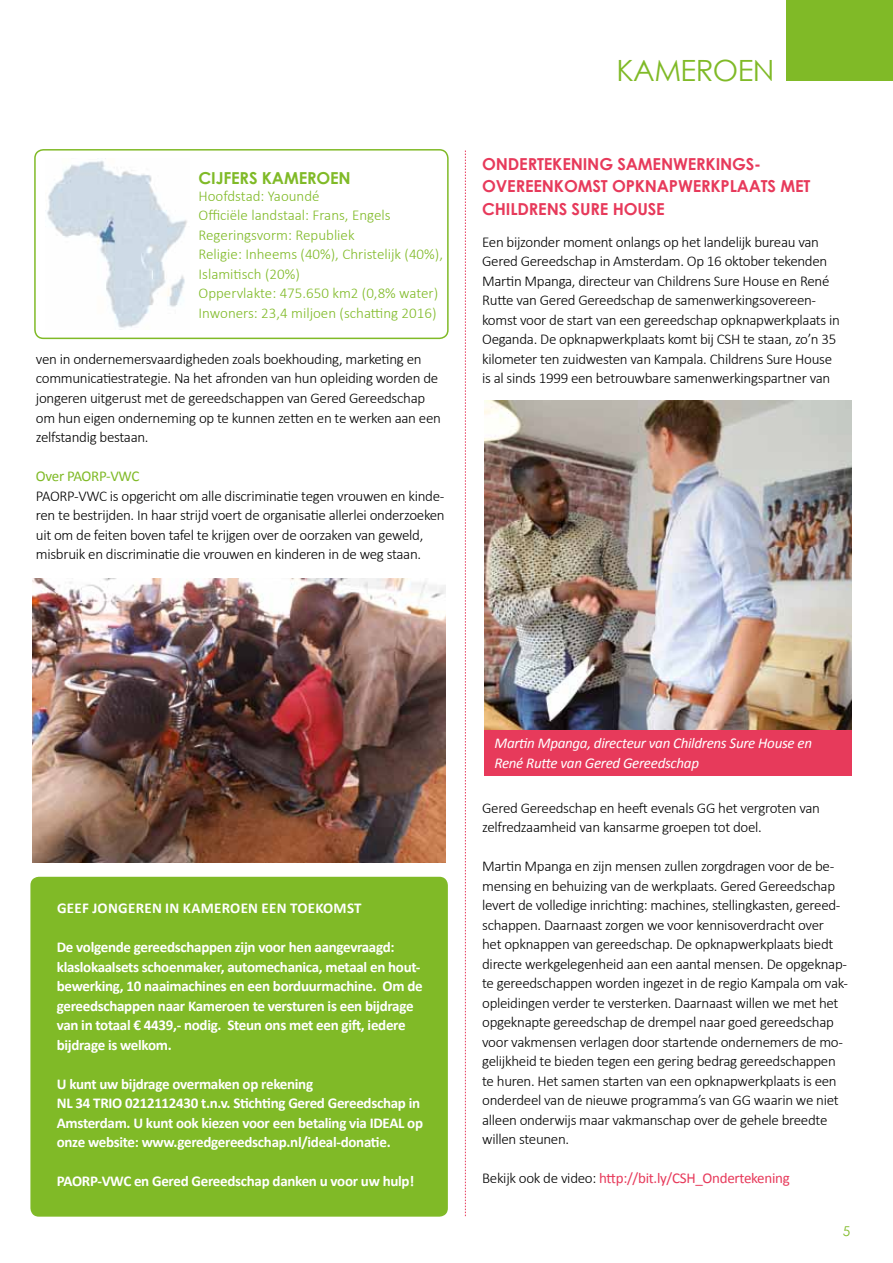
<style>
.page{position:relative;width:893px;height:1263px;background:#fff}
.page>*{position:absolute;margin:0;border:0;box-sizing:border-box;transform-origin:0 0}
.t1{font:29.25px "Century Gothic";color:#80ba27}
.t2{font:700 16.5px/22.5px "Century Gothic";letter-spacing:-.01em;color:#e73a5b}
.t3{font:700 16.5px "Century Gothic";letter-spacing:-.01em;color:#80ba27}
.t4{font:300 15px/19.5px "Calibri";letter-spacing:-.02em;color:#000}
.t5{font:700 15px/19.5px "Calibri";letter-spacing:-.02em;color:#fff}
.t6{font:300 15px/19.5px "Calibri";color:#80ba27}
.t7{font:italic 15px/19.5px "Calibri";letter-spacing:-.02em;color:#fff}
.t8{font:15px "Calibri";letter-spacing:-.02em;color:#e73a5b}
.t9{font:700 15px "Calibri";letter-spacing:.02em;color:#fff}
.t10{font:15px "Calibri";letter-spacing:-.02em;color:#80ba27}
.t11{font:13.5px "Century Gothic";color:#80ba27}
.s1{font-weight:300;color:#000}
</style>
<div class="page">
<div style="left:787px;top:0;width:106px;height:81px;background:#80ba27"></div>
<img style="left:484px;top:400px;width:367px;height:330px">
<div style="left:484px;top:730px;width:367px;height:46px;background:#e73a5b"></div>
<div style="left:34px;top:149px;width:415px;height:190px;border:2px solid #80ba27;border-radius:9px"></div>
<img style="left:47px;top:160px;width:140px;height:168px">
<div style="left:30px;top:877px;width:418px;height:340px;background:#80ba27;border-radius:9px"></div>
<img style="left:32px;top:578px;width:414px;height:284px">
<svg style="left:465px;top:151px;width:1px;height:1066px"></svg>
<p class="t3" style="left:199px;top:168px;width:154px">CIJFERS KAMEROEN</p>
<p class="t6" style="left:199px;top:185px;width:246px">Hoofdstad: Yaoundé<br>Officiële landstaal: Frans, Engels<br>Regeringsvorm: Republiek<br>Religie: Inheems (40%), Christelijk (40%),<br>Islamitisch (20%)<br>Oppervlakte: 475.650 km2 (0,8% water)<br>Inwoners: 23,4 miljoen (schatting 2016)</p>
<p class="t4" style="left:36px;top:349px;width:406px">ven in ondernemersvaardigheden zoals boekhouding, marketing en communicatiestrategie. Na het afronden van hun opleiding worden de jongeren uitgerust met de gereedschappen van Gered Gereedschap om hun eigen onderneming op te kunnen zetten en te werken aan een zelfstandig bestaan.</p>
<p class="t10" style="left:36px;top:466px;width:105px">Over PAORP-VWC</p>
<p class="t4" style="left:36px;top:485px;width:410px">PAORP-VWC is opgericht om alle discriminatie tegen vrouwen en kinde&shy;ren te bestrijden. In haar strijd voert de organisatie allerlei onderzoeken uit om de feiten boven tafel te krijgen over de oorzaken van geweld, misbruik en discriminatie die vrouwen en kinderen in de weg staan.</p>
<h1 class="t1" style="left:617px;top:52px;width:159px">KAMEROEN</h1>
<p class="t2" style="left:482px;top:152px;width:330px">ONDERTEKENING SAMENWERKINGS-<br>OVEREENKOMST OPKNAPWERKPLAATS MET<br>CHILDRENS SURE HOUSE</p>
<p class="t4" style="left:482px;top:231px;width:359px">Een bijzonder moment onlangs op het landelijk bureau van Gered Gereedschap in Amsterdam. Op 16 oktober tekenden Martin Mpanga, directeur van Childrens Sure House en René Rutte van Gered Gereedschap de samenwerkingsovereen&shy;komst voor de start van een gereedschap opknapwerkplaats in Oeganda. De opknapwerkplaats komt bij CSH te staan, zo’n 35 kilometer ten zuidwesten van Kampala. Childrens Sure House is al sinds 1999 een betrouwbare samenwerkingspartner van</p>
<p class="t9" style="left:57px;top:898px;width:306px">Geef jongeren in Kameroen een toekomst</p>
<p class="t5" style="left:57px;top:937px;width:367px">De volgende gereedschappen zijn voor hen aangevraagd: klaslokaalsets schoenmaker, automechanica, metaal en hout&shy;bewerking, 10 naaimachines en een borduurmachine. Om de gereedschappen naar Kameroen te versturen is een bijdrage van in totaal € 4439,- nodig. Steun ons met een gift, iedere bijdrage is welkom.</p>
<p class="t5" style="left:57px;top:1074px;width:368px">U kunt uw bijdrage overmaken op rekening<br>NL 34 TRIO 0212112430 t.n.v. Stichting Gered Gereedschap in Amsterdam. U kunt ook kiezen voor een betaling via IDEAL op onze website: www.geredgereedschap.nl/ideal-donatie.</p>
<p class="t5" style="left:57px;top:1171px;width:359px">PAORP-VWC en Gered Gereedschap danken u voor uw hulp!</p>
<p class="t7" style="left:494px;top:733px;width:319px">Martin Mpanga, directeur van Childrens Sure House en<br>René Rutte van Gered Gereedschap</p>
<p class="t4" style="left:482px;top:797px;width:339px">Gered Gereedschap en heeft evenals GG het vergroten van zelfredzaamheid van kansarme groepen tot doel.</p>
<p class="t4" style="left:482px;top:855px;width:367px">Martin Mpanga en zijn mensen zullen zorgdragen voor de be&shy;mensing en behuizing van de werkplaats. Gered Gereedschap levert de volledige inrichting: machines, stellingkasten, gereed&shy;schappen. Daarnaast zorgen we voor kennisoverdracht over<br>het opknappen van gereedschap. De opknapwerkplaats biedt directe werkgelegenheid aan een aantal mensen. De opgeknap&shy;te gereedschappen worden ingezet in de regio Kampala om vak&shy;opleidingen verder te versterken. Daarnaast willen we met het opgeknapte gereedschap de drempel naar goed gereedschap voor vakmensen verlagen door startende ondernemers de mo&shy;gelijkheid te bieden tegen een gering bedrag gereedschappen te huren. Het samen starten van een opknapwerkplaats is een onderdeel van de nieuwe programma’s van GG waarin we niet alleen onderwijs maar vakmanschap over de gehele breedte willen steunen.</p>
<p class="t8" style="left:482px;top:1168px;width:309px"><span class="s1">Bekijk ook de video:</span> http://bit.ly/CSH_Ondertekening</p>
<p class="t11" style="left:843px;top:1223px;width:9px">5</p>
</div>
